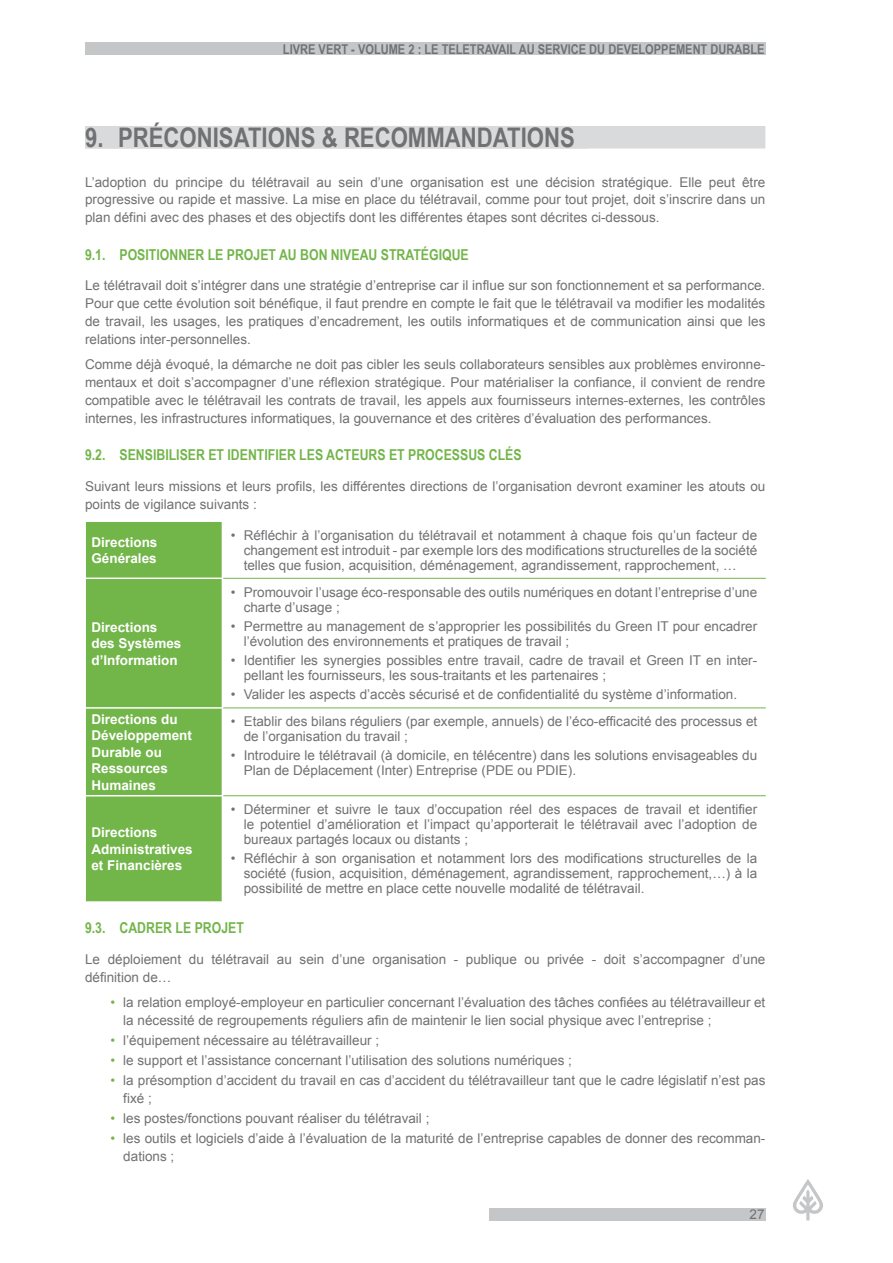
<style>
.page{position:relative;width:893px;height:1263px;background:#fff}
.page>*{position:absolute;margin:0;border:0;box-sizing:border-box;transform-origin:0 0}
.t1{font:700 27px "Arial Narrow";color:#707173}
.t2{font:700 15px "Arial Narrow";color:#72b549}
.t3{font:13.5px/18px "Arial";color:#707173}
.t4{font:700 13.5px/16.5px "Arial";color:#fff}
.t5{font:700 13.5px "Arial Narrow";color:#707173}
.s1{color:#72b549}
</style>
<div class="page">
<div style="left:489px;top:1208px;width:276px;height:12px;background:#c5c6c8"></div>
<div style="left:85px;top:43px;width:680px;height:12px;background:#c5c6c8"></div>
<svg style="left:793px;top:1179px;width:30px;height:41px"></svg>
<div style="left:85px;top:126px;width:680px;height:22px;background:#d9dadb"></div>
<div style="left:86px;top:522px;width:136px;height:379px;background:#72b549"></div>
<hr style="left:223px;top:578px;width:543px;height:1px;background:#72b549">
<hr style="left:223px;top:707px;width:543px;height:1px;background:#72b549">
<hr style="left:223px;top:795px;width:543px;height:1px;background:#72b549">
<hr style="left:86px;top:577px;width:137px;height:2px;background:#fff">
<hr style="left:86px;top:707px;width:137px;height:2px;background:#fff">
<hr style="left:86px;top:795px;width:137px;height:1px;background:#fff">
<p class="t5" style="left:283px;top:39px;width:50px">LIVRE VERT</p>
<p class="t5" style="left:351px;top:39px;width:37px">- VOLUME</p>
<p class="t5" style="left:408px;top:39px;width:358px">2 : LE TELETRAVAIL AU SERVICE DU DEVELOPPEMENT DURABLE</p>
<h1 class="t1" style="left:85px;top:117px;width:491px">9. PRÉCONISATIONS &amp; RECOMMANDATIONS</h1>
<p class="t3" style="left:85px;top:173px;width:682px;text-align:justify">L’adoption du principe du télétravail au sein d’une organisation est une décision stratégique. Elle peut être progressive ou rapide et massive. La mise en place du télétravail, comme pour tout projet, doit s’inscrire dans un plan défini avec des phases et des objectifs dont les différentes étapes sont décrites ci-dessous.</p>
<p class="t2" style="left:85px;top:243px;width:385px">9.1. POSITIONNER LE PROJET AU BON NIVEAU STRATÉGIQUE</p>
<p class="t3" style="left:85px;top:277px;width:682px;text-align:justify">Le télétravail doit s’intégrer dans une stratégie d’entreprise car il influe sur son fonctionnement et sa performance.<br>Pour que cette évolution soit bénéfique, il faut prendre en compte le fait que le télétravail va modifier les modalités de travail, les usages, les pratiques d’encadrement, les outils informatiques et de communication ainsi que les relations inter-personnelles.</p>
<p class="t3" style="left:85px;top:355px;width:682px;text-align:justify">Comme déjà évoqué, la démarche ne doit pas cibler les seuls collaborateurs sensibles aux problèmes environne&shy;mentaux et doit s’accompagner d’une réflexion stratégique. Pour matérialiser la confiance, il convient de rendre compatible avec le télétravail les contrats de travail, les appels aux fournisseurs internes-externes, les contrôles internes, les infrastructures informatiques, la gouvernance et des critères d’évaluation des performances.</p>
<p class="t2" style="left:85px;top:443px;width:438px">9.2. SENSIBILISER ET IDENTIFIER LES ACTEURS ET PROCESSUS CLÉS</p>
<p class="t3" style="left:85px;top:477px;width:682px">Suivant leurs missions et leurs profils, les différentes directions de l’organisation devront examiner les atouts ou points de vigilance suivants :</p>
<p class="t4" style="left:91px;top:534px;width:68px">Directions<br>Générales</p>
<p class="t3" style="left:244px;top:528px;width:515px;line-height:15px;text-align:justify;text-indent:-13px">• Réfléchir à l’organisation du télétravail et notamment à chaque fois qu’un facteur de changement est introduit - par exemple lors des modifications structurelles de la société telles que fusion, acquisition, déménagement, agrandissement, rapprochement, …</p>
<p class="t4" style="left:91px;top:619px;width:92px">Directions des Systèmes d’Information</p>
<p class="t3" style="left:244px;top:584px;width:515px;line-height:15px;text-indent:-13px">• Promouvoir l’usage éco-responsable des outils numériques en dotant l’entreprise d’une charte d’usage ;</p>
<p class="t3" style="left:244px;top:619px;width:515px;line-height:15px;text-indent:-13px">• Permettre au management de s’approprier les possibilités du Green IT pour encadrer l’évolution des environnements et pratiques de travail ;</p>
<p class="t3" style="left:244px;top:653px;width:515px;line-height:15px;text-indent:-13px">• Identifier les synergies possibles entre travail, cadre de travail et Green IT en inter&shy;pellant les fournisseurs, les sous-traitants et les partenaires ;</p>
<p class="t3" style="left:231px;top:686px;width:508px">• Valider les aspects d’accès sécurisé et de confidentialité du système d’information.</p>
<p class="t4" style="left:91px;top:711px;width:102px">Directions du<br>Développement<br>Durable ou<br>Ressources<br>Humaines</p>
<p class="t3" style="left:244px;top:714px;width:515px;line-height:15px;text-indent:-13px">• Etablir des bilans réguliers (par exemple, annuels) de l’éco-efficacité des processus et de l’organisation du travail ;</p>
<p class="t3" style="left:244px;top:748px;width:515px;line-height:15px;text-indent:-13px">• Introduire le télétravail (à domicile, en télécentre) dans les solutions envisageables du<br>Plan de Déplacement (Inter) Entreprise (PDE ou PDIE).</p>
<p class="t3" style="left:244px;top:802px;width:515px;line-height:15px;text-align:justify;text-indent:-13px">• Déterminer et suivre le taux d’occupation réel des espaces de travail et identifier le potentiel d’amélioration et l’impact qu’apporterait le télétravail avec l’adoption de bureaux partagés locaux ou distants ;</p>
<p class="t3" style="left:244px;top:851px;width:515px;line-height:15px;text-align:justify;text-indent:-13px">• Réfléchir à son organisation et notamment lors des modifications structurelles de la société (fusion, acquisition, déménagement, agrandissement, rapprochement,…) à la possibilité de mettre en place cette nouvelle modalité de télétravail.</p>
<p class="t2" style="left:85px;top:917px;width:160px">9.3. CADRER LE PROJET</p>
<p class="t3" style="left:85px;top:950px;width:682px">Le déploiement du télétravail au sein d’une organisation - publique ou privée - doit s’accompagner d’une définition de…</p>
<p class="t3" style="left:123px;top:993px;width:644px;text-indent:-13px"><span class="s1">•</span> la relation employé-employeur en particulier concernant l’évaluation des tâches confiées au télétravailleur et la nécessité de regroupements réguliers afin de maintenir le lien social physique avec l’entreprise ;</p>
<p class="t3" style="left:111px;top:1031px;width:270px"><span class="s1">•</span> l’équipement nécessaire au télétravailleur ;</p>
<p class="t3" style="left:111px;top:1051px;width:463px"><span class="s1">•</span> le support et l’assistance concernant l’utilisation des solutions numériques ;</p>
<p class="t3" style="left:123px;top:1071px;width:644px;text-indent:-13px"><span class="s1">•</span> la présomption d’accident du travail en cas d’accident du télétravailleur tant que le cadre législatif n’est pas fixé ;</p>
<p class="t3" style="left:111px;top:1109px;width:320px"><span class="s1">•</span> les postes/fonctions pouvant réaliser du télétravail ;</p>
<p class="t3" style="left:123px;top:1129px;width:644px;text-indent:-13px"><span class="s1">•</span> les outils et logiciels d’aide à l’évaluation de la maturité de l’entreprise capables de donner des recomman&shy;dations ;</p>
<p class="t4" style="left:91px;top:825px;width:103px">Directions<br>Administratives et Financières</p>
<p class="t3" style="left:749px;top:1205px;width:17px">27</p>
</div>
